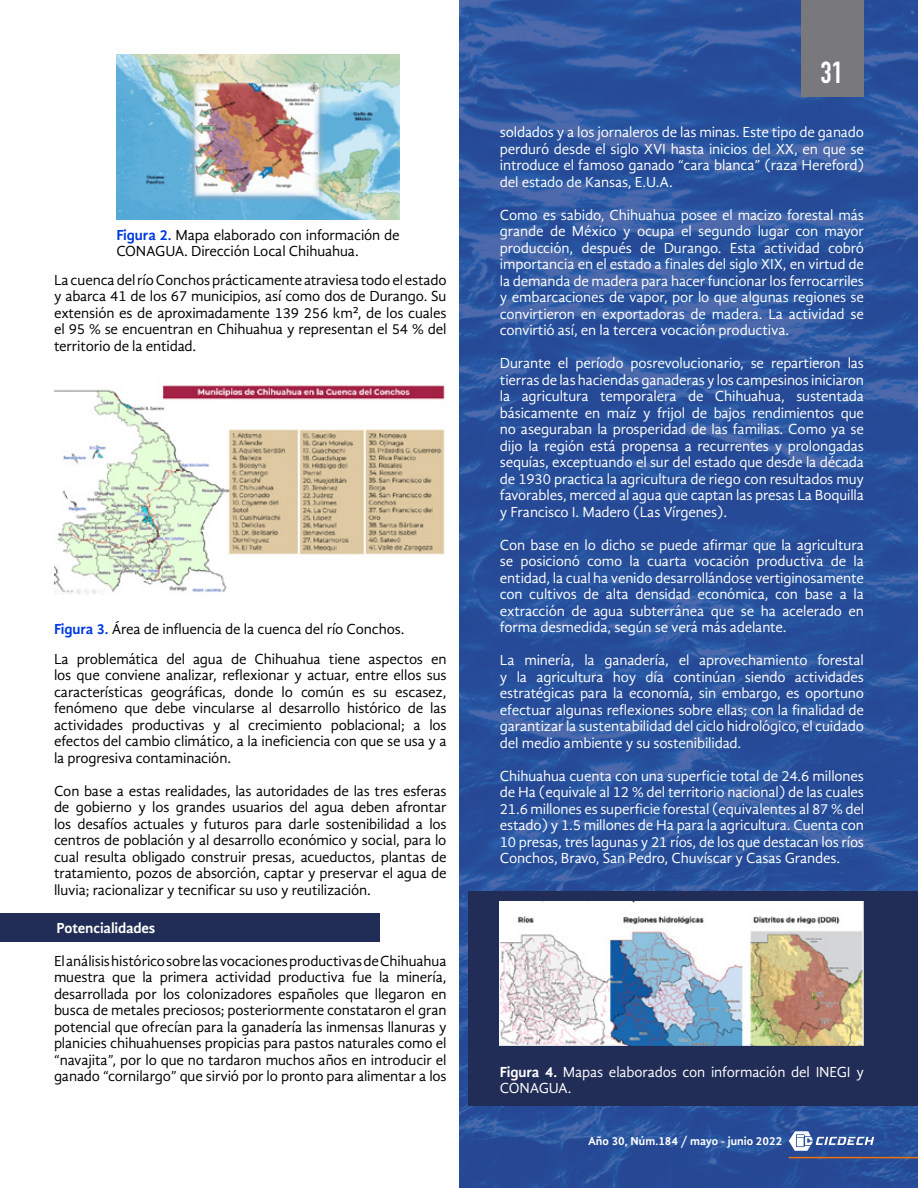
<style>
.page{position:relative;width:918px;height:1188px;background:#fff}
.page>*{position:absolute;margin:0;border:0;box-sizing:border-box;transform-origin:0 0}
.t1{font:700 30px "DIN Condensed";color:#fff}
.t2{font:15px/16.5px "Gandhi Sans";letter-spacing:-.01em;color:#fff;text-align:justify}
.t3{font:15px/16.5px "Gandhi Sans";letter-spacing:-.01em;color:#000;text-align:justify}
.t4{font:700 15px "Gandhi Sans";letter-spacing:-.01em;color:#fff}
.t5{font:700 12px "Gandhi Sans";color:#fff}
.s1{font-weight:700;color:#013be2}
.s2{font-weight:700}
</style>
<div class="page">
<img style="left:459px;top:0;width:459px;height:1188px">
<svg style="left:789px;top:1131px;width:85px;height:20px"></svg>
<hr style="left:789px;top:1157px;width:129px;height:1px;background:#ed7009">
<img style="left:116px;top:54px;width:284px;height:166px">
<img style="left:54px;top:385px;width:391px;height:209px">
<div style="left:0;top:913px;width:380px;height:29px;background:#212d56"></div>
<div style="left:469px;top:891px;width:449px;height:215px;background:#212d56"></div>
<img style="left:500px;top:902px;width:364px;height:144px">
<div style="left:801px;top:0;width:62px;height:97px;background:#79787d"></div>
<p class="t3" style="left:116px;top:226px;width:285px"><span class="s1">Figura 2.</span> Mapa elaborado con información de<br>CONAGUA. Dirección Local Chihuahua.</p>
<p class="t3" style="left:54px;top:271px;width:394px">La cuenca del río Conchos prácticamente atraviesa todo el estado y abarca 41 de los 67 municipios, así como dos de Durango. Su extensión es de aproximadamente 139 256 km², de los cuales el 95 % se encuentran en Chihuahua y representan el 54 % del territorio de la entidad.</p>
<p class="t3" style="left:54px;top:621px;width:352px"><span class="s1">Figura 3.</span> Área de influencia de la cuenca del río Conchos.</p>
<p class="t3" style="left:54px;top:650px;width:394px">La problemática del agua de Chihuahua tiene aspectos en los que conviene analizar, reflexionar y actuar, entre ellos sus características geográficas, donde lo común es su escasez, fenómeno que debe vincularse al desarrollo histórico de las actividades productivas y al crecimiento poblacional; a los efectos del cambio climático, a la ineficiencia con que se usa y a la progresiva contaminación.</p>
<p class="t3" style="left:54px;top:782px;width:394px">Con base a estas realidades, las autoridades de las tres esferas de gobierno y los grandes usuarios del agua deben afrontar los desafíos actuales y futuros para darle sostenibilidad a los centros de población y al desarrollo económico y social, para lo cual resulta obligado construir presas, acueductos, plantas de tratamiento, pozos de absorción, captar y preservar el agua de lluvia; racionalizar y tecnificar su uso y reutilización.</p>
<p class="t4" style="left:57px;top:919px;width:100px">Potencialidades</p>
<p class="t3" style="left:54px;top:952px;width:394px">El análisis histórico sobre las vocaciones productivas de Chihuahua muestra que la primera actividad productiva fue la minería, desarrollada por los colonizadores españoles que llegaron en busca de metales preciosos; posteriormente constataron el gran potencial que ofrecían para la ganadería las inmensas llanuras y planicies chihuahuenses propicias para pastos naturales como el “navajita”, por lo que no tardaron muchos años en introducir el ganado “cornilargo” que sirvió por lo pronto para alimentar a los</p>
<h1 class="t1" style="left:821px;top:52px;width:24px">31</h1>
<p class="t2" style="left:500px;top:124px;width:366px">soldados y a los jornaleros de las minas. Este tipo de ganado perduró desde el siglo XVI hasta inicios del XX, en que se introduce el famoso ganado “cara blanca” (raza Hereford) del estado de Kansas, E.U.A.</p>
<p class="t2" style="left:500px;top:207px;width:366px">Como es sabido, Chihuahua posee el macizo forestal más grande de México y ocupa el segundo lugar con mayor producción, después de Durango. Esta actividad cobró importancia en el estado a finales del siglo XIX, en virtud de la demanda de madera para hacer funcionar los ferrocarriles y embarcaciones de vapor, por lo que algunas regiones se convirtieron en exportadoras de madera. La actividad se convirtió así, en la tercera vocación productiva.</p>
<p class="t2" style="left:500px;top:355px;width:366px">Durante el período posrevolucionario, se repartieron las tierras de las haciendas ganaderas y los campesinos iniciaron la agricultura temporalera de Chihuahua, sustentada básicamente en maíz y frijol de bajos rendimientos que no aseguraban la prosperidad de las familias. Como ya se dijo la región está propensa a recurrentes y prolongadas sequías, exceptuando el sur del estado que desde la década de 1930 practica la agricultura de riego con resultados muy favorables, merced al agua que captan las presas La Boquilla y Francisco I. Madero (Las Vírgenes).</p>
<p class="t2" style="left:500px;top:537px;width:366px">Con base en lo dicho se puede afirmar que la agricultura se posicionó como la cuarta vocación productiva de la entidad, la cual ha venido desarrollándose vertiginosamente con cultivos de alta densidad económica, con base a la extracción de agua subterránea que se ha acelerado en forma desmedida, según se verá más adelante.</p>
<p class="t2" style="left:500px;top:652px;width:366px">La minería, la ganadería, el aprovechamiento forestal y la agricultura hoy día continúan siendo actividades estratégicas para la economía, sin embargo, es oportuno efectuar algunas reflexiones sobre ellas; con la finalidad de garantizar la sustentabilidad del ciclo hidrológico, el cuidado del medio ambiente y su sostenibilidad.</p>
<p class="t2" style="left:500px;top:768px;width:366px">Chihuahua cuenta con una superficie total de 24.6 millones de Ha (equivale al 12 % del territorio nacional) de las cuales 21.6 millones es superficie forestal (equivalentes al 87 % del estado) y 1.5 millones de Ha para la agricultura. Cuenta con 10 presas, tres lagunas y 21 ríos, de los que destacan los ríos Conchos, Bravo, San Pedro, Chuvíscar y Casas Grandes.</p>
<p class="t2" style="left:500px;top:1063px;width:366px"><span class="s2">Figura 4.</span> Mapas elaborados con información del INEGI y<br>CONAGUA.</p>
<p class="t5" style="left:588px;top:1134px;width:196px">Año 30, Núm.184 / mayo - junio 2022</p>
</div>
